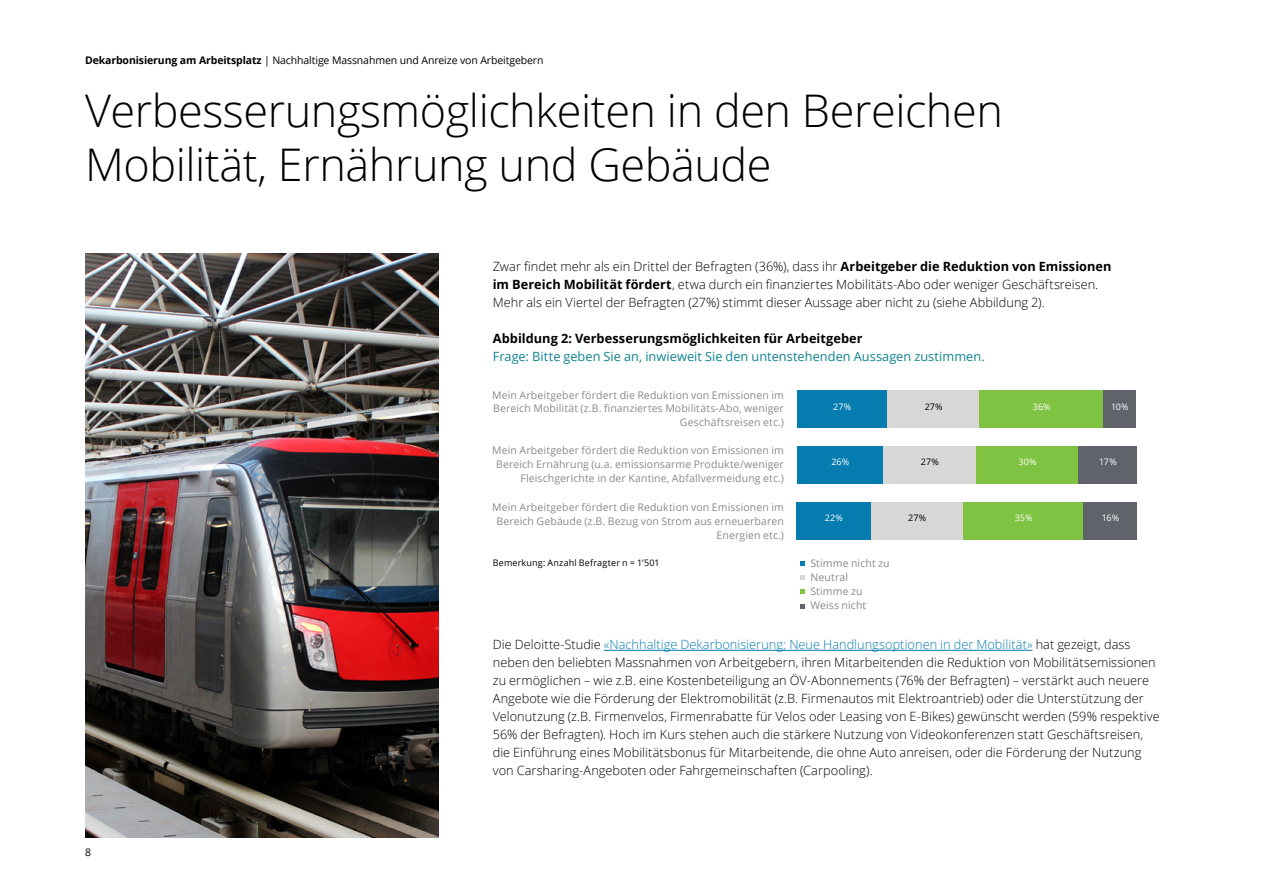
<style>
.page{position:relative;width:1263px;height:893px;background:#fff}
.page>*{position:absolute;margin:0;border:0;box-sizing:border-box;transform-origin:0 0}
.t1{font:300 45px/54px "Open Sans";letter-spacing:-.01em;color:#000}
.t2{font:300 12.75px/18px "Open Sans";color:#000}
.t3{font:12.75px "Open Sans";letter-spacing:.005em;color:#0e8390}
.t4{font:700 12.75px "Open Sans";letter-spacing:.005em;color:#000}
.t5{font:10.5px/14.2px "Open Sans";letter-spacing:.01em;color:#878a8f;text-align:right}
.t6{font:10.5px "Open Sans";letter-spacing:-.01em;color:#000}
.t7{font:9px "Open Sans";letter-spacing:.015em;color:#000}
.t8{font:9px "Open Sans";letter-spacing:.01em;color:#fff}
.s1{font-weight:700}
.s2{color:#057cb0}
</style>
<div class="page">
<hr style="left:604px;top:650px;width:428px;height:1px;background:#057cb0">
<svg style="left:801px;top:561px;width:4px;height:4px"></svg>
<svg style="left:801px;top:590px;width:4px;height:4px"></svg>
<svg style="left:801px;top:575px;width:4px;height:5px"></svg>
<svg style="left:801px;top:604px;width:4px;height:4px"></svg>
<div style="left:797px;top:391px;width:91px;height:37px;background:#057cb0"></div>
<div style="left:888px;top:391px;width:92px;height:37px;background:#d7d8d6"></div>
<div style="left:980px;top:391px;width:124px;height:37px;background:#80c342"></div>
<div style="left:1104px;top:391px;width:32px;height:37px;background:#5f636a"></div>
<div style="left:797px;top:446px;width:87px;height:38px;background:#057cb0"></div>
<div style="left:884px;top:446px;width:92px;height:38px;background:#d7d8d6"></div>
<div style="left:976px;top:446px;width:103px;height:38px;background:#80c342"></div>
<div style="left:1079px;top:446px;width:58px;height:38px;background:#5f636a"></div>
<div style="left:797px;top:502px;width:74px;height:37px;background:#057cb0"></div>
<div style="left:871px;top:502px;width:92px;height:37px;background:#d7d8d6"></div>
<div style="left:963px;top:502px;width:121px;height:37px;background:#80c342"></div>
<div style="left:1084px;top:502px;width:53px;height:37px;background:#5f636a"></div>
<img style="left:85px;top:253px;width:353px;height:585px">
<p class="t6" style="left:85px;top:53px;width:460px"><span class="s1">Dekarbonisierung am Arbeitsplatz</span> | Nachhaltige Massnahmen und Anreize von Arbeitgebern</p>
<h1 class="t1" style="left:85px;top:83px;width:919px">Verbesserungsmöglichkeiten in den Bereichen<br>Mobilität, Ernährung und Gebäude</h1>
<p class="t2" style="left:493px;top:257px;width:620px">Zwar findet mehr als ein Drittel der Befragten (36%), dass ihr <span class="s1">Arbeitgeber die Reduktion von Emissionen im Bereich Mobilität fördert</span>, etwa durch ein finanziertes Mobilitäts-Abo oder weniger Geschäftsreisen.<br>Mehr als ein Viertel der Befragten (27%) stimmt dieser Aussage aber nicht zu (siehe Abbildung 2).</p>
<p class="t4" style="left:493px;top:330px;width:371px">Abbildung 2: Verbesserungsmöglichkeiten für Arbeitgeber</p>
<p class="t3" style="left:493px;top:348px;width:493px">Frage: Bitte geben Sie an, inwieweit Sie den untenstehenden Aussagen zustimmen.</p>
<p class="t5" style="left:492px;top:388px;width:293px;line-height:13.5px">Mein Arbeitgeber fördert die Reduktion von Emissionen im<br>Bereich Mobilität (z.B. finanziertes Mobilitäts-Abo, weniger<br>Geschäftsreisen etc.)</p>
<p class="t5" style="left:492px;top:442px;width:293px">Mein Arbeitgeber fördert die Reduktion von Emissionen im<br>Bereich Ernährung (u.a. emissionsarme Produkte/weniger<br>Fleischgerichte in der Kantine, Abfallvermeidung etc.)</p>
<p class="t5" style="left:492px;top:499px;width:293px">Mein Arbeitgeber fördert die Reduktion von Emissionen im<br>Bereich Gebäude (z.B. Bezug von Strom aus erneuerbaren<br>Energien etc.)</p>
<p class="t7" style="left:493px;top:557px;width:168px">Bemerkung: Anzahl Befragter n = 1’501</p>
<p class="t8" style="left:833px;top:400px;width:19px">27%</p>
<p class="t7" style="left:925px;top:400px;width:19px">27%</p>
<p class="t8" style="left:1033px;top:400px;width:20px">36%</p>
<p class="t8" style="left:1111px;top:400px;width:19px">10%</p>
<p class="t8" style="left:831px;top:456px;width:19px">26%</p>
<p class="t7" style="left:921px;top:456px;width:19px">27%</p>
<p class="t8" style="left:1018px;top:456px;width:20px">30%</p>
<p class="t8" style="left:1099px;top:456px;width:19px">17%</p>
<p class="t8" style="left:825px;top:511px;width:20px">22%</p>
<p class="t7" style="left:908px;top:511px;width:19px">27%</p>
<p class="t8" style="left:1015px;top:511px;width:19px">35%</p>
<p class="t8" style="left:1102px;top:511px;width:19px">16%</p>
<p class="t5" style="left:810px;top:555px;width:81px;text-align:left">Stimme nicht zu<br>Neutral<br>Stimme zu<br>Weiss nicht</p>
<p class="t6" style="left:85px;top:845px;width:8px">8</p>
<p class="t2" style="left:493px;top:635px;width:668px">Die Deloitte-Studie <span class="s2">«Nachhaltige Dekarbonisierung: Neue Handlungsoptionen in der Mobilität»</span> hat gezeigt, dass neben den beliebten Massnahmen von Arbeitgebern, ihren Mitarbeitenden die Reduktion von Mobilitätsemissionen zu ermöglichen – wie z.B. eine Kostenbeteiligung an ÖV-Abonnements (76% der Befragten) – verstärkt auch neuere Angebote wie die Förderung der Elektromobilität (z.B. Firmenautos mit Elektroantrieb) oder die Unterstützung der Velonutzung (z.B. Firmenvelos, Firmenrabatte für Velos oder Leasing von E-Bikes) gewünscht werden (59% respektive 56% der Befragten). Hoch im Kurs stehen auch die stärkere Nutzung von Videokonferenzen statt Geschäftsreisen, die Einführung eines Mobilitätsbonus fü r Mitarbeitende, die ohne Auto anreisen, oder die Förderung der Nutzung von Carsharing-Angeboten oder Fahrgemeinschaften (Carpooling).</p>
</div>
